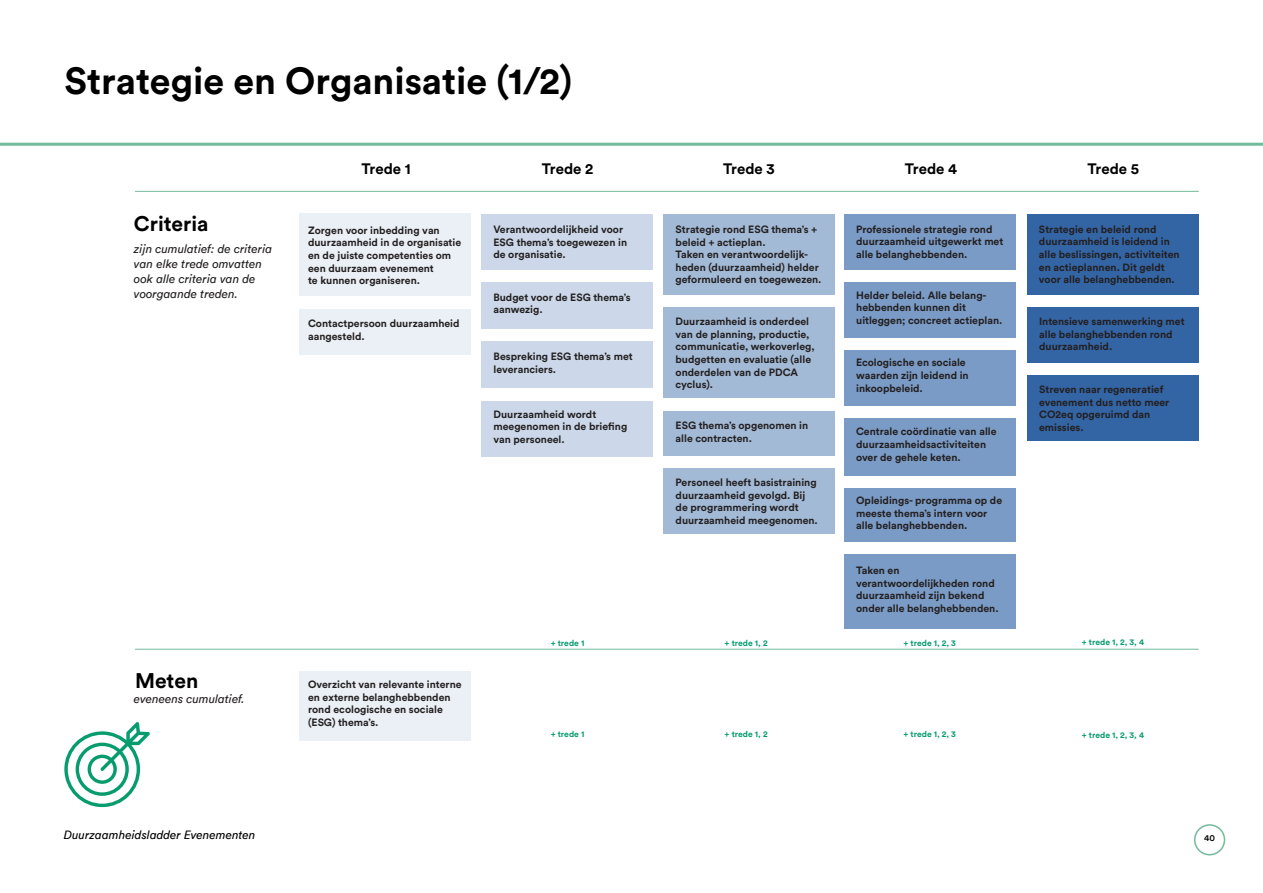
<style>
.page{position:relative;width:1263px;height:893px;background:#fff}
.page>*{position:absolute;margin:0;border:0;box-sizing:border-box;transform-origin:0 0}
.t1{font:700 37.5px "Circular Std";color:#000}
.t2{font:700 21px "Circular Std";color:#000}
.t3{font:700 15px "Circular Std";color:#000}
.Tekst{font:italic 12px/15px "Circular";color:#231f20}
.t4{font:italic 12px "Circular";color:#000}
.t5{font:700 10.5px/12.6px "Circular Std";color:#231f20}
.t6{font:500 9px "Circular";color:#000}
.Tekst-2{font:700 8.55px "Circular Std";color:#079c6d}
</style>
<div class="page">
<div style="left:1194px;top:824px;width:31px;height:31px;border:2px solid #73ba9b;border-radius:50%"></div>
<hr style="left:0;top:143px;width:1263px;height:3px;background:#73ba9b">
<div style="left:300px;top:671px;width:171px;height:70px;background:#ebf0f6"></div>
<div style="left:300px;top:214px;width:171px;height:82px;background:#ebf0f6"></div>
<div style="left:300px;top:309px;width:171px;height:45px;background:#ebf0f6"></div>
<hr style="left:135px;top:191px;width:1063px;height:1px;background:#73ba9b">
<hr style="left:135px;top:649px;width:1063px;height:1px;background:#73ba9b">
<div style="left:664px;top:307px;width:171px;height:91px;background:#a3bad6"></div>
<div style="left:664px;top:411px;width:171px;height:44px;background:#a3bad6"></div>
<div style="left:664px;top:214px;width:171px;height:80px;background:#a3bad6"></div>
<div style="left:664px;top:468px;width:171px;height:66px;background:#a3bad6"></div>
<div style="left:481px;top:401px;width:172px;height:55px;background:#ccd8e9"></div>
<div style="left:481px;top:214px;width:172px;height:55px;background:#ccd8e9"></div>
<div style="left:481px;top:282px;width:172px;height:47px;background:#ccd8e9"></div>
<div style="left:481px;top:342px;width:172px;height:46px;background:#ccd8e9"></div>
<div style="left:844px;top:350px;width:171px;height:55px;background:#7a9bc5"></div>
<div style="left:844px;top:488px;width:171px;height:54px;background:#7a9bc5"></div>
<div style="left:844px;top:214px;width:171px;height:55px;background:#7a9bc5"></div>
<div style="left:844px;top:418px;width:171px;height:57px;background:#7a9bc5"></div>
<div style="left:844px;top:555px;width:171px;height:74px;background:#7a9bc5"></div>
<div style="left:844px;top:282px;width:171px;height:55px;background:#7a9bc5"></div>
<div style="left:1027px;top:214px;width:171px;height:81px;background:#3365a5"></div>
<div style="left:1027px;top:307px;width:171px;height:56px;background:#3365a5"></div>
<div style="left:1027px;top:375px;width:171px;height:66px;background:#3365a5"></div>
<svg style="left:64px;top:722px;width:86px;height:85px"></svg>
<p class="t1" style="left:64px;top:57px;width:509px">Strategie en Organisatie (1/2)</p>
<p class="t2" style="left:134px;top:210px;width:76px">Criteria</p>
<p class="Tekst" style="left:134px;top:241px;width:140px">zijn cumulatief: de criteria van elke trede omvatten ook alle criteria van de voorgaande treden.</p>
<p class="t2" style="left:135px;top:667px;width:65px">Meten</p>
<p class="Tekst" style="left:134px;top:691px;width:112px">eveneens cumulatief.</p>
<p class="t3" style="left:361px;top:159px;width:51px">Trede 1</p>
<p class="t3" style="left:542px;top:159px;width:53px">Trede 2</p>
<p class="t3" style="left:723px;top:159px;width:53px">Trede 3</p>
<p class="t3" style="left:905px;top:159px;width:54px">Trede 4</p>
<p class="t3" style="left:1087px;top:159px;width:53px">Trede 5</p>
<p class="t5" style="left:308px;top:224px;width:155px">Zorgen voor inbedding van duurzaamheid in de organisatie en de juiste competenties om een duurzaam evenement<br>te kunnen organiseren.</p>
<p class="t5" style="left:308px;top:317px;width:153px">Contactpersoon duurzaamheid aangesteld.</p>
<p class="t5" style="left:308px;top:678px;width:155px">Overzicht van relevante interne en externe belanghebbenden rond ecologische en sociale (ESG) thema’s.</p>
<p class="t5" style="left:856px;top:222px;width:149px">Professionele strategie rond duurzaamheid uitgewerkt met alle belanghebbenden.</p>
<p class="t5" style="left:675px;top:223px;width:143px">Strategie rond ESG thema’s + beleid + actieplan.</p>
<p class="t5" style="left:675px;top:248px;width:147px">Taken en verantwoordelijk&shy;heden (duurzaamheid) helder geformuleerd en toegewezen.</p>
<p class="t5" style="left:493px;top:223px;width:135px">Verantwoordelijkheid voor<br>ESG thema’s toegewezen in de organisatie.</p>
<p class="t5" style="left:493px;top:291px;width:139px">Budget voor de ESG thema’s aanwezig.</p>
<p class="t5" style="left:494px;top:350px;width:141px">Bespreking ESG thema’s met leveranciers.</p>
<p class="t5" style="left:856px;top:356px;width:114px">Ecologische en sociale waarden zijn leidend in inkoopbeleid.</p>
<p class="t5" style="left:856px;top:289px;width:148px">Helder beleid. Alle belang&shy;hebbenden kunnen dit uitleggen; concreet actieplan.</p>
<p class="t5" style="left:675px;top:315px;width:141px">Duurzaamheid is onderdeel van de planning, productie, communicatie, werkoverleg, budgetten en evaluatie (alle onderdelen van de PDCA cyclus).</p>
<p class="t5" style="left:675px;top:419px;width:134px">ESG thema’s opgenomen in alle contracten.</p>
<p class="t5" style="left:493px;top:407px;width:135px">Duurzaamheid wordt meegenomen in de briefing van personeel.</p>
<p class="t5" style="left:856px;top:425px;width:142px">Centrale coördinatie van alle duurzaamheidsactiviteiten over de gehele keten.</p>
<p class="t5" style="left:675px;top:476px;width:144px">Personeel heeft basistraining duurzaamheid gevolgd. Bij de programmering wordt duurzaamheid meegenomen.</p>
<p class="t5" style="left:856px;top:494px;width:148px">Opleidings- programma op de meeste thema’s intern voor alle belanghebbenden.</p>
<p class="t5" style="left:856px;top:564px;width:144px">Taken en verantwoordelijkheden rond duurzaamheid zijn bekend onder alle belanghebbenden.</p>
<p class="Tekst-2" style="left:551px;top:638px;width:35px">+ trede 1</p>
<p class="Tekst-2" style="left:725px;top:638px;width:45px">+ trede 1, 2</p>
<p class="Tekst-2" style="left:903px;top:638px;width:54px">+ trede 1, 2, 3</p>
<p class="Tekst-2" style="left:551px;top:728px;width:35px">+ trede 1</p>
<p class="Tekst-2" style="left:725px;top:728px;width:45px">+ trede 1, 2</p>
<p class="Tekst-2" style="left:903px;top:728px;width:54px">+ trede 1, 2, 3</p>
<p class="t5" style="left:1039px;top:223px;width:142px">Strategie en beleid rond duurzaamheid is leidend in alle beslissingen, activiteiten en actieplannen. Dit geldt voor alle belanghebbenden.</p>
<p class="t5" style="left:1039px;top:315px;width:147px">Intensieve samenwerking met alle belanghebbenden rond duurzaamheid.</p>
<p class="t5" style="left:1039px;top:383px;width:132px">Streven naar regeneratief evenement dus netto meer<br>CO2eq opgeruimd dan emissies.</p>
<p class="Tekst-2" style="left:1082px;top:637px;width:64px">+ trede 1, 2, 3, 4</p>
<p class="Tekst-2" style="left:1082px;top:730px;width:64px">+ trede 1, 2, 3, 4</p>
<p class="t4" style="left:64px;top:827px;width:193px">Duurzaamheidsladder Evenementen</p>
<p class="t6" style="left:1204px;top:832px;width:12px">40</p>
</div>
